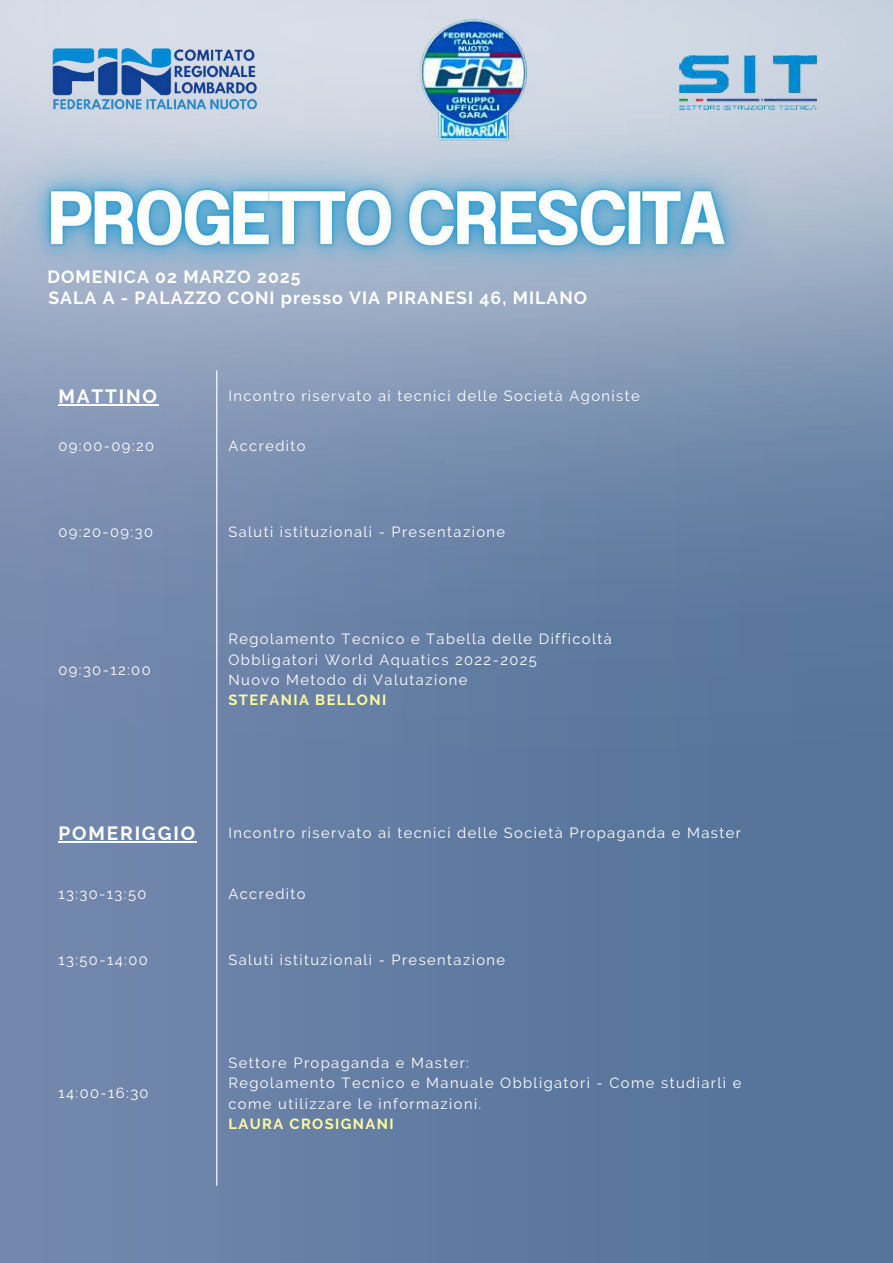
<style>
.page{position:relative;width:893px;height:1263px;background:#fff}
.page>*{position:absolute;margin:0;border:0;box-sizing:border-box;transform-origin:0 0}
.t1{font:700 19.12px "Raleway";letter-spacing:.095em;color:#fff}
.t2{font:700 17.62px "Raleway";letter-spacing:.06em;color:#fff}
.t3{font:14.7px/20.2px "Raleway";letter-spacing:.095em;color:#fff}
.t4{font:700 14.7px "Raleway";letter-spacing:.095em;color:#fffb9f}
</style>
<div class="page">
<img style="left:0;top:857px;width:893px;height:406px">
<img style="left:0;top:0;width:893px;height:857px">
<img style="left:49px;top:43px;width:213px;height:2px">
<div style="left:667px;top:43px;width:226px;height:89px;background:#c7d1de"></div>
<hr style="left:58px;top:404px;width:101px;height:2px;background:#fff">
<hr style="left:58px;top:841px;width:139px;height:2px;background:#fff">
<hr style="left:216px;top:370px;width:1px;height:816px;background:#fff">
<img style="left:0;top:45px;width:826px;height:354px">
<img style="left:400px;top:11px;width:135px;height:134px">
<p class="t2" style="left:47px;top:266px;width:255px">DOMENICA 02 MARZO 2025</p>
<p class="t2" style="left:48px;top:287px;width:540px">SALA A - PALAZZO CONI presso VIA PIRANESI 46, MILANO</p>
<h1 class="t1" style="left:58px;top:385px;width:100px">MATTINO</h1>
<p class="t3" style="left:228px;top:385px;width:413px">Incontro riservato ai tecnici delle Società Agoniste</p>
<p class="t3" style="left:58px;top:436px;width:97px">09:00-09:20</p>
<p class="t3" style="left:228px;top:436px;width:79px">Accredito</p>
<p class="t3" style="left:58px;top:522px;width:96px">09:20-09:30</p>
<p class="t3" style="left:228px;top:522px;width:278px">Saluti istituzionali - Presentazione</p>
<p class="t3" style="left:58px;top:659px;width:94px">09:30-12:00</p>
<p class="t3" style="left:228px;top:629px;width:385px">Regolamento Tecnico e Tabella delle Difficoltà<br>Obbligatori World Aquatics 2022-2025<br>Nuovo Metodo di Valutazione</p>
<p class="t4" style="left:228px;top:691px;width:159px">STEFANIA BELLONI</p>
<h1 class="t1" style="left:58px;top:822px;width:138px">POMERIGGIO</h1>
<p class="t3" style="left:228px;top:822px;width:514px">Incontro riservato ai tecnici delle Società Propaganda e Master</p>
<p class="t3" style="left:58px;top:884px;width:90px">13:30-13:50</p>
<p class="t3" style="left:228px;top:884px;width:79px">Accredito</p>
<p class="t3" style="left:58px;top:950px;width:91px">13:50-14:00</p>
<p class="t3" style="left:228px;top:950px;width:278px">Saluti istituzionali - Presentazione</p>
<p class="t3" style="left:58px;top:1083px;width:92px">14:00-16:30</p>
<p class="t3" style="left:228px;top:1053px;width:514px">Settore Propaganda e Master:<br>Regolamento Tecnico e Manuale Obbligatori - Come studiarli e come utilizzare le informazioni.</p>
<p class="t4" style="left:228px;top:1115px;width:167px">LAURA CROSIGNANI</p>
</div>
